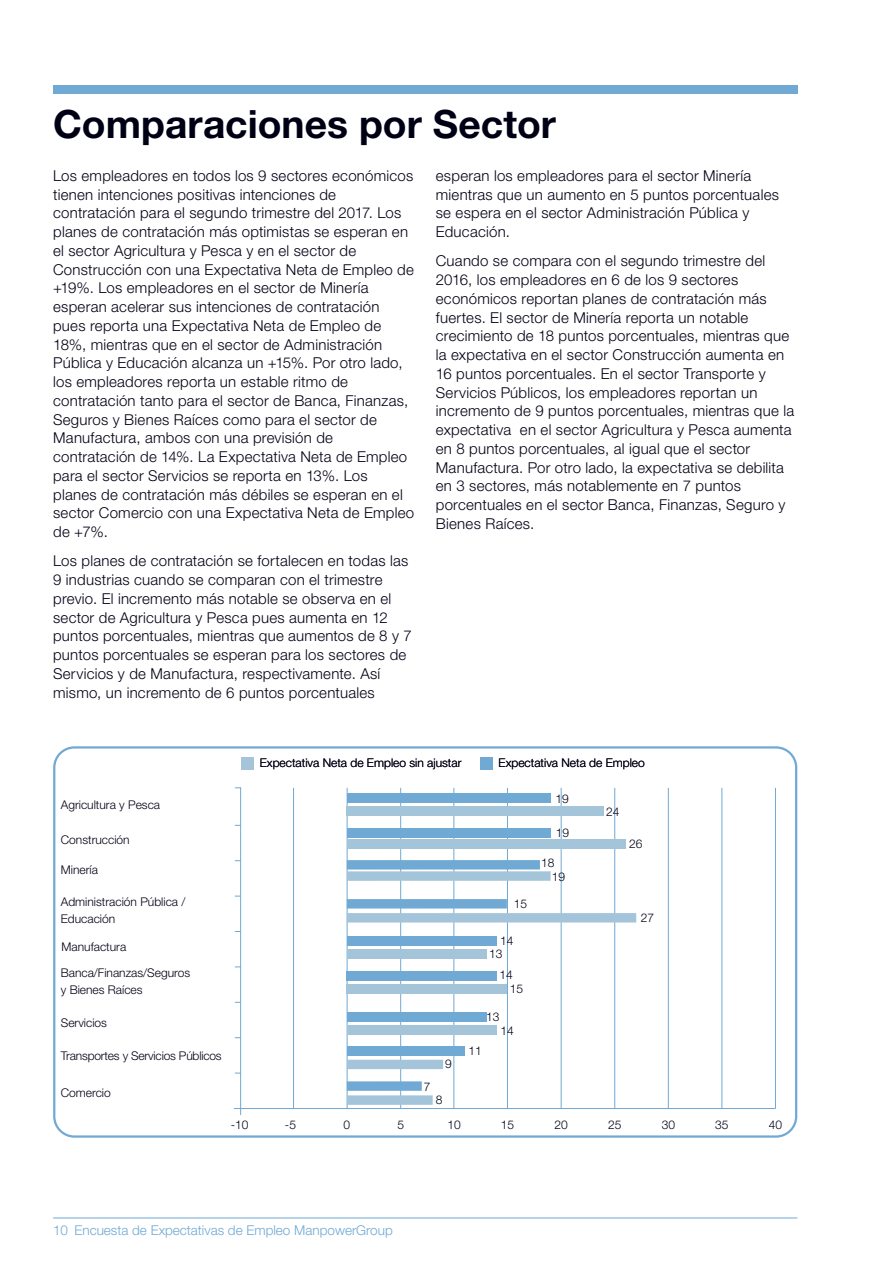
<style>
.page{position:relative;width:893px;height:1263px;background:#fff}
.page>*{position:absolute;margin:0;border:0;box-sizing:border-box;transform-origin:0 0}
.t1{font:700 39px "Helvetica Neue LT Std";color:#000015}
.t2{font:300 15px/18.8px "Helvetica Neue LT Std";letter-spacing:.015em;color:#000015}
.t3{font:300 13.5px "Helvetica Neue LT Std";color:#70a9d4}
.t4{font:300 12px/16.5px "Helvetica Neue LT Std";color:#000015}
</style>
<div class="page">
<hr style="left:53px;top:1217px;width:744px;height:1px;background:#70a9d4">
<svg style="left:53px;top:746px;width:744px;height:392px"></svg>
<hr style="left:234px;top:1108px;width:541px;height:1px;background:#70a9d4">
<div style="left:347px;top:839px;width:278px;height:9px;background:#a4c4d9"></div>
<div style="left:347px;top:828px;width:203px;height:9px;background:#70a9d4"></div>
<div style="left:347px;top:971px;width:150px;height:9px;background:#70a9d4"></div>
<div style="left:347px;top:984px;width:160px;height:10px;background:#a4c4d9"></div>
<div style="left:348px;top:936px;width:149px;height:9px;background:#70a9d4"></div>
<div style="left:348px;top:950px;width:139px;height:9px;background:#a4c4d9"></div>
<div style="left:347px;top:793px;width:203px;height:9px;background:#70a9d4"></div>
<div style="left:347px;top:807px;width:257px;height:9px;background:#a4c4d9"></div>
<div style="left:347px;top:1046px;width:118px;height:10px;background:#70a9d4"></div>
<div style="left:347px;top:1060px;width:96px;height:9px;background:#a4c4d9"></div>
<div style="left:347px;top:1081px;width:75px;height:10px;background:#70a9d4"></div>
<div style="left:347px;top:1095px;width:86px;height:10px;background:#a4c4d9"></div>
<div style="left:347px;top:1012px;width:139px;height:9px;background:#70a9d4"></div>
<div style="left:347px;top:1025px;width:149px;height:10px;background:#a4c4d9"></div>
<div style="left:347px;top:860px;width:193px;height:9px;background:#70a9d4"></div>
<div style="left:347px;top:871px;width:204px;height:10px;background:#a4c4d9"></div>
<div style="left:347px;top:899px;width:160px;height:9px;background:#70a9d4"></div>
<div style="left:347px;top:913px;width:289px;height:9px;background:#a4c4d9"></div>
<div style="left:241px;top:757px;width:13px;height:13px;background:#a4c4d9"></div>
<div style="left:480px;top:757px;width:13px;height:13px;background:#70a9d4"></div>
<div style="left:53px;top:85px;width:744px;height:9px;background:#70a9d4"></div>
<h1 class="t1" style="left:53px;top:100px;width:504px">Comparaciones por Sector</h1>
<p class="t2" style="left:53px;top:166px;width:363px">Los empleadores en todos los 9 sectores económicos tienen intenciones positivas intenciones de contratación para el segundo trimestre del 2017. Los planes de contratación más optimistas se esperan en el sector Agricultura y Pesca y en el sector de Construcción con una Expectativa Neta de Empleo de +19%. Los empleadores en el sector de Minería esperan acelerar sus intenciones de contratación pues reporta una Expectativa Neta de Empleo de 18%, mientras que en el sector de Administración Pública y Educación alcanza un +15%. Por otro lado, los empleadores reporta un estable ritmo de contratación tanto para el sector de Banca, Finanzas, Seguros y Bienes Raíces como para el sector de Manufactura, ambos con una previsión de contratación de 14%. La Expectativa Neta de Empleo para el sector Servicios se reporta en 13%. Los planes de contratación más débiles se esperan en el sector Comercio con una Expectativa Neta de Empleo de +7%.</p>
<p class="t2" style="left:53px;top:551px;width:360px">Los planes de contratación se fortalecen en todas las 9 industrias cuando se comparan con el trimestre previo. El incremento más notable se observa en el sector de Agricultura y Pesca pues aumenta en 12 puntos porcentuales, mientras que aumentos de 8 y 7 puntos porcentuales se esperan para los sectores de Servicios y de Manufactura, respectivamente. Así mismo, un incremento de 6 puntos porcentuales</p>
<p class="t2" style="left:436px;top:166px;width:345px">esperan los empleadores para el sector Minería mientras que un aumento en 5 puntos porcentuales se espera en el sector Administración Pública y Educación.</p>
<p class="t2" style="left:436px;top:251px;width:360px">Cuando se compara con el segundo trimestre del 2016, los empleadores en 6 de los 9 sectores económicos reportan planes de contratación más fuertes. El sector de Minería reporta un notable crecimiento de 18 puntos porcentuales, mientras que la expectativa en el sector Construcción aumenta en 16 puntos porcentuales. En el sector Transporte y Servicios Públicos, los empleadores reportan un incremento de 9 puntos porcentuales, mientras que la expectativa en el sector Agricultura y Pesca aumenta en 8 puntos porcentuales, al igual que el sector Manufactura. Por otro lado, la expectativa se debilita en 3 sectores, más notablemente en 7 puntos porcentuales en el sector Banca, Finanzas, Seguro y Bienes Raíces.</p>
<p class="t4" style="left:61px;top:796px;width:101px">Agricultura y Pesca</p>
<p class="t4" style="left:260px;top:754px;width:203px">Expectativa Neta de Empleo sin ajustar</p>
<p class="t4" style="left:499px;top:754px;width:148px">Expectativa Neta de Empleo</p>
<p class="t4" style="left:556px;top:790px;width:15px">19</p>
<p class="t4" style="left:606px;top:804px;width:15px">24</p>
<p class="t4" style="left:556px;top:824px;width:15px">19</p>
<p class="t4" style="left:61px;top:831px;width:70px">Construcción</p>
<p class="t4" style="left:629px;top:835px;width:15px">26</p>
<p class="t4" style="left:61px;top:861px;width:39px">Minería</p>
<p class="t4" style="left:61px;top:893px;width:126px">Administración Pública /<br>Educación</p>
<p class="t4" style="left:514px;top:895px;width:15px">15</p>
<p class="t4" style="left:62px;top:938px;width:66px">Manufactura</p>
<p class="t4" style="left:489px;top:933px;width:26px;line-height:13.5px;text-indent:11px">14<br>13</p>
<p class="t4" style="left:61px;top:964px;width:131px">Banca/Finanzas/Seguros y Bienes Raíces</p>
<p class="t4" style="left:510px;top:968px;width:15px;line-height:14px;text-indent:-10px">14<br>15</p>
<p class="t4" style="left:61px;top:1014px;width:48px">Servicios</p>
<p class="t4" style="left:61px;top:1047px;width:162px">Transportes y Servicios Públicos</p>
<p class="t4" style="left:61px;top:1085px;width:52px">Comercio</p>
<p class="t4" style="left:424px;top:1078px;width:8px">7</p>
<p class="t4" style="left:445px;top:1055px;width:8px">9</p>
<p class="t4" style="left:436px;top:1091px;width:8px">8</p>
<p class="t4" style="left:469px;top:1042px;width:15px">11</p>
<p class="t4" style="left:486px;top:1008px;width:15px">13</p>
<p class="t4" style="left:501px;top:1022px;width:15px">14</p>
<p class="t4" style="left:541px;top:855px;width:15px">18</p>
<p class="t4" style="left:552px;top:868px;width:15px">19</p>
<p class="t4" style="left:641px;top:909px;width:15px">27</p>
<p class="t4" style="left:231px;top:1116px;width:19px">-10</p>
<p class="t4" style="left:285px;top:1116px;width:13px">-5</p>
<p class="t4" style="left:343px;top:1116px;width:8px">0</p>
<p class="t4" style="left:397px;top:1116px;width:8px">5</p>
<p class="t4" style="left:447px;top:1116px;width:15px">10</p>
<p class="t4" style="left:501px;top:1116px;width:15px">15</p>
<p class="t4" style="left:555px;top:1116px;width:15px">20</p>
<p class="t4" style="left:608px;top:1116px;width:15px">25</p>
<p class="t4" style="left:662px;top:1116px;width:15px">30</p>
<p class="t4" style="left:715px;top:1116px;width:15px">35</p>
<p class="t4" style="left:769px;top:1116px;width:15px">40</p>
<p class="t3" style="left:53px;top:1222px;width:341px">10 Encuesta de Expectativas de Empleo ManpowerGroup</p>
</div>
